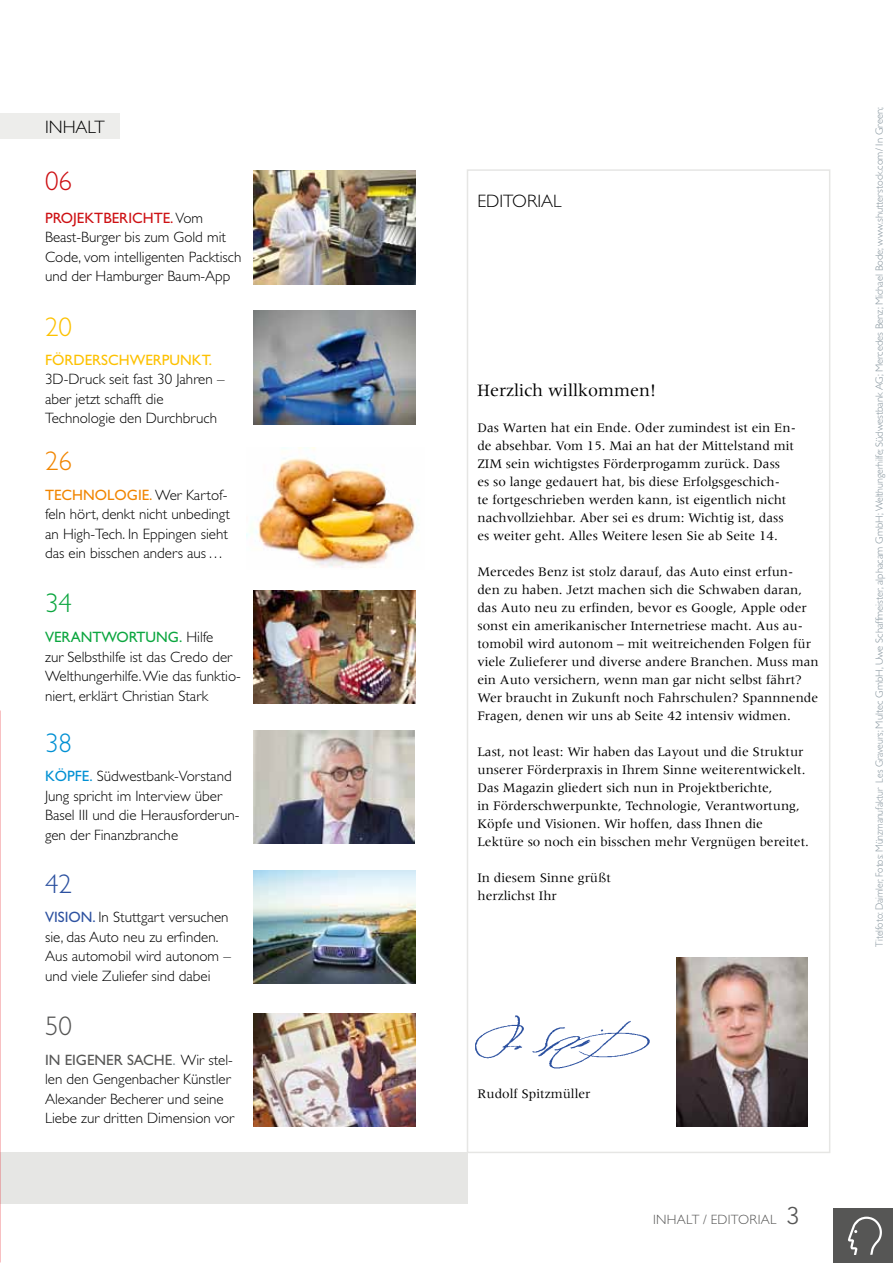
<style>
.page{position:relative;width:893px;height:1263px;background:#fff}
.page>*{position:absolute;margin:0;border:0;box-sizing:border-box;transform-origin:0 0}
.t1{font:300 27px "Gill Sans";color:#cd1013}
.t2{font:300 27px "Gill Sans";color:#0090d3}
.t3{font:300 27px "Gill Sans";color:#fdc100}
.t4{font:300 27px "Gill Sans";color:#2c51a0}
.t5{font:300 27px "Gill Sans";color:#565655}
.t6{font:300 27px "Gill Sans";color:#f18500}
.t7{font:300 27px "Gill Sans";color:#0ba63f}
.t8{font:300 24px "Avenir";color:#565655}
.t9{font:18px "Meridien";color:#000}
.t10{font:300 18px "Gill Sans";color:#000}
.t11{font:300 15px/19.5px "Gill Sans";color:#000}
.t12{font:13.5px/18px "Meridien";color:#000}
.t13{font:300 13.5px "Gill Sans";color:#565655}
.t14{font:300 10.5px "Gill Sans";color:#83929b;scale:.93 1}
.s1{font-weight:400;color:#cd1013}
.s2{font-weight:400;color:#fdc100}
.s3{font-weight:400;color:#f18500}
.s4{font-weight:400;color:#0ba63f}
.s5{font-weight:400;color:#0090d3}
.s6{font-weight:400;color:#2c51a0}
.s7{font-weight:400;color:#565655}
.s8{font-weight:400;color:#83929b}
</style>
<div class="page">
<div style="left:467px;top:169px;width:363px;height:984px;border:2px solid #e6e6e4"></div>
<div style="left:0;top:113px;width:120px;height:26px;background:#ededeb"></div>
<img style="left:253px;top:171px;width:163px;height:113px">
<img style="left:253px;top:730px;width:162px;height:114px">
<img style="left:253px;top:311px;width:163px;height:113px">
<img style="left:253px;top:870px;width:163px;height:114px">
<img style="left:253px;top:1013px;width:163px;height:113px">
<img style="left:246px;top:447px;width:170px;height:121px">
<img style="left:253px;top:590px;width:163px;height:114px">
<div style="left:0;top:1152px;width:467px;height:51px;background:#e6e6e4"></div>
<img style="left:677px;top:958px;width:131px;height:168px">
<img style="left:475px;top:1015px;width:175px;height:54px">
<div style="left:833px;top:1208px;width:60px;height:55px;background:#565655"></div>
<svg style="left:848px;top:1216px;width:34px;height:39px"></svg>
<p class="t10" style="left:45px;top:117px;width:61px">INHALT</p>
<p class="t1" style="left:45px;top:165px;width:28px">06</p>
<p class="t11" style="left:45px;top:208px;width:198px"><span class="s1">PROJEKTBERICHTE.</span> Vom<br>Beast-Burger bis zum Gold mit<br>Code, vom intelligenten Packtisch und der Hamburger Baum-App</p>
<p class="t3" style="left:45px;top:311px;width:28px">20</p>
<p class="t11" style="left:45px;top:350px;width:181px"><span class="s2">FÖRDERSCHWERPUNKT.<br></span>3D-Druck seit fast 30 Jahren – aber jetzt schafft die<br>Technologie den Durchbruch</p>
<p class="t6" style="left:45px;top:446px;width:28px">26</p>
<p class="t11" style="left:45px;top:485px;width:186px"><span class="s3">TECHNOLOGIE.</span> Wer Kartof&shy;feln hört, denkt nicht unbedingt an High-Tech. In Eppingen sieht das ein bisschen anders aus…</p>
<p class="t7" style="left:45px;top:588px;width:28px">34</p>
<p class="t11" style="left:45px;top:628px;width:197px"><span class="s4">VERANTWORTUNG.</span> Hilfe<br>zur Selbsthilfe ist das Credo der<br>Welthungerhilfe. Wie das funktio&shy;niert, erklärt Christian Stark</p>
<p class="t2" style="left:45px;top:728px;width:28px">38</p>
<p class="t11" style="left:45px;top:766px;width:196px"><span class="s5">KÖPFE.</span> Südwestbank-Vorstand<br>Jung spricht im Interview über<br>Basel III und die Herausforderun&shy;gen der Finanzbranche</p>
<p class="t4" style="left:45px;top:868px;width:28px">42</p>
<p class="t11" style="left:45px;top:907px;width:187px"><span class="s6">VISION.</span> In Stuttgart versuchen sie, das Auto neu zu erfinden.<br>Aus automobil wird autonom – und viele Zuliefer sind dabei</p>
<p class="t5" style="left:45px;top:1011px;width:28px">50</p>
<p class="t11" style="left:45px;top:1050px;width:191px"><span class="s7">IN EIGENER SACHE</span><span class="s8">.</span> Wir stel&shy;len den Gengenbacher Künstler<br>Alexander Becherer und seine<br>Liebe zur dritten Dimension vor</p>
<p class="t10" style="left:477px;top:191px;width:86px">EDITORIAL</p>
<p class="t9" style="left:477px;top:380px;width:180px">Herzlich willkommen!</p>
<p class="t12" style="left:477px;top:419px;width:320px">Das Warten hat ein Ende. Oder zumindest ist ein En&shy;de absehbar. Vom 15. Mai an hat der Mittelstand mit ZIM sein wichtigstes Förderprogamm zurück. Dass<br>es so lange gedauert hat, bis diese Erfolgsgeschich-<br>te fortgeschrieben werden kann, ist eigentlich nicht nachvollziehbar. Aber sei es drum: Wichtig ist, dass es weiter geht. Alles Weitere lesen Sie ab Seite 14.</p>
<p class="t12" style="left:477px;top:563px;width:343px">Mercedes Benz ist stolz darauf, das Auto einst erfun&shy;den zu haben. Jetzt machen sich die Schwaben daran, das Auto neu zu erfinden, bevor es Google, Apple oder sonst ein amerikanischer Internetriese macht. Aus au&shy;tomobil wird autonom – mit weitreichenden Folgen für viele Zulieferer und diverse andere Branchen. Muss man ein Auto versichern, wenn man gar nicht selbst fährt?<br>Wer braucht in Zukunft noch Fahrschulen? Spannnende Fragen, denen wir uns ab Seite 42 intensiv widmen.</p>
<p class="t12" style="left:477px;top:743px;width:333px">Last, not least: Wir haben das Layout und die Struktur unserer Förderpraxis in Ihrem Sinne weiterentwickelt.<br>Das Magazin gliedert sich nun in Projektberichte,<br>in Förderschwerpunkte, Technologie, Verantwortung, Köpfe und Visionen. Wir hoffen, dass Ihnen die Lektüre so noch ein bisschen mehr Vergnügen bereitet.</p>
<p class="t12" style="left:477px;top:869px;width:135px">In diesem Sinne grüßt herzlichst Ihr</p>
<p class="t12" style="left:477px;top:1085px;width:115px">Rudolf Spitzmüller</p>
<p class="t13" style="left:653px;top:1212px;width:6px">Inhalt</p>
<p class="t13" style="left:703px;top:1212px;width:17px">/ Editorial</p>
<p class="t8" style="left:786px;top:1202px;width:14px">3</p>
<p class="t14" style="left:873px;top:947px;width:904px;rotate:-90deg">Titelfoto: Daimler, Fotos: Münzmanufaktur Les Graveurs; Multec GmbH, Uwe Schaffmeister, alphacam GmbH; Welthungerhilfe; Südwestbank AG; Mercedes Benz; Michael Bode; www.shutterstock.com/ In Green;</p>
</div>
